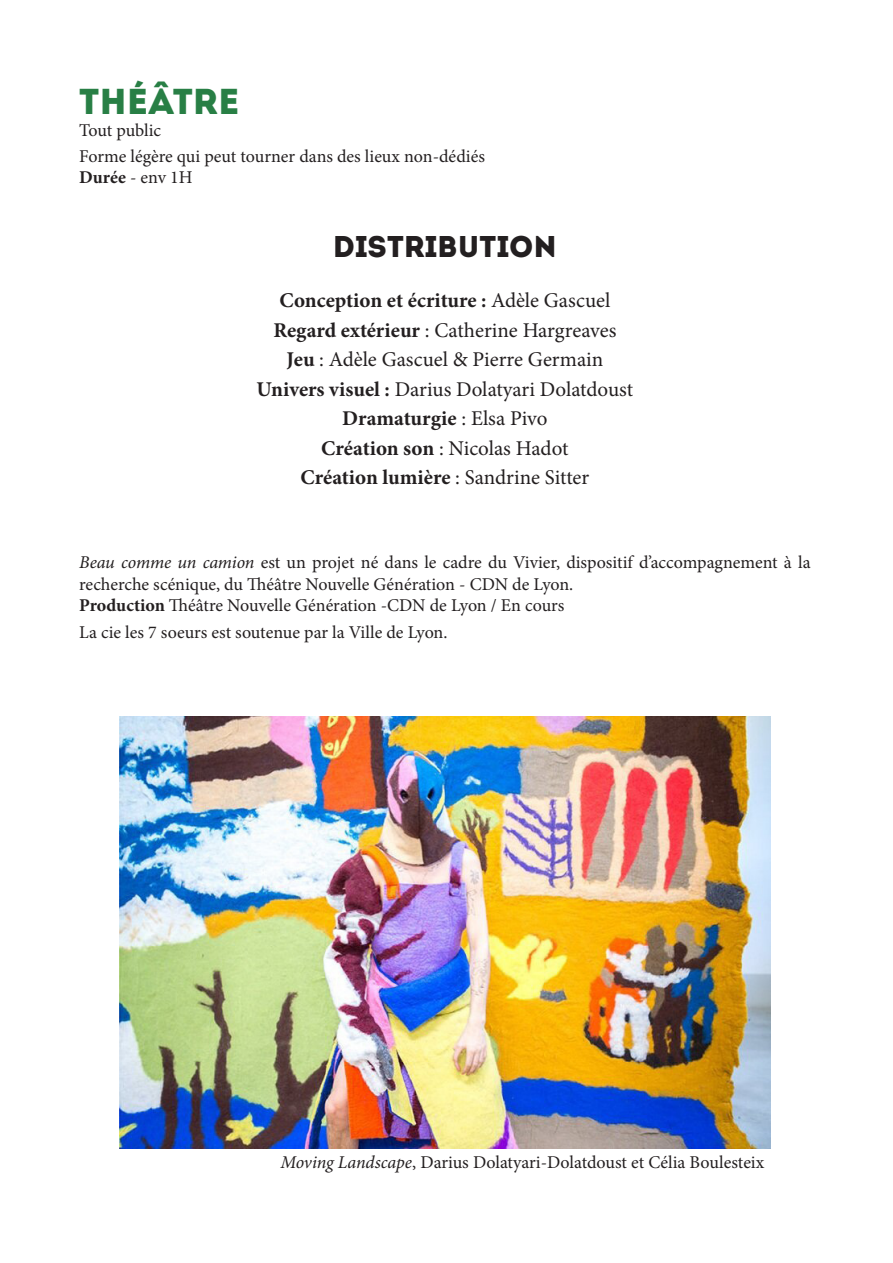
<style>
.page{position:relative;width:893px;height:1263px;background:#fff}
.page>*{position:absolute;margin:0;border:0;box-sizing:border-box;transform-origin:0 0}
.t1{font:36px "Intro";color:#287f45}
.t2{font:30px "Intro";color:#231f20}
.t3{font:21px "Minion Pro";color:#231f20}
.t4{font:700 21px "Minion Pro";color:#231f20}
.t5{font:18px/21.6px "Minion Pro";color:#231f20}
.s1{font-weight:700}
.s2{font-weight:400}
.s3{font-style:italic}
</style>
<div class="page">
<img style="left:120px;top:716px;width:651px;height:433px">
<p class="t1" style="left:79px;top:80px;width:162px">THÉÂTRE</p>
<p class="t5" style="left:79px;top:119px;width:83px">Tout public</p>
<p class="t5" style="left:79px;top:145px;width:407px">Forme légère qui peut tourner dans des lieux non-dédiés</p>
<p class="t5" style="left:79px;top:167px;width:115px"><span class="s1">Durée</span> - env 1H</p>
<p class="t2" style="left:333px;top:228px;width:226px">DISTRIBUTION</p>
<p class="t4" style="left:279px;top:286px;width:332px">Conception et écriture : <span class="s2">Adèle Gascuel</span></p>
<p class="t3" style="left:273px;top:316px;width:345px"><span class="s1">Regard extérieur</span> : Catherine Hargreaves</p>
<p class="t3" style="left:287px;top:346px;width:318px"><span class="s1">Jeu</span> : Adèle Gascuel &amp; Pierre Germain</p>
<p class="t3" style="left:257px;top:375px;width:378px"><span class="s1">Univers visuel :</span> Darius Dolatyari Dolatdoust</p>
<p class="t4" style="left:342px;top:404px;width:207px">Dramaturgie <span class="s2">: Elsa Pivo</span></p>
<p class="t3" style="left:321px;top:434px;width:249px"><span class="s1">Création son</span> : Nicolas Hadot</p>
<p class="t4" style="left:300px;top:463px;width:290px">Création lumière <span class="s2">: Sandrine Sitter</span></p>
<p class="t5" style="left:79px;top:552px;width:733px"><span class="s3">Beau comme un camion</span> est un projet né dans le cadre du Vivier, dispositif d’accompagnement à la recherche scénique, du Théâtre Nouvelle Génération - CDN de Lyon.</p>
<p class="t5" style="left:79px;top:595px;width:487px"><span class="s1">Production</span> Théâtre Nouvelle Génération -CDN de Lyon / En cours</p>
<p class="t5" style="left:79px;top:622px;width:370px">La cie les 7 soeurs est soutenue par la Ville de Lyon.</p>
<p class="t5" style="left:280px;top:1151px;width:485px"><span class="s3">Moving Landscape</span>, Darius Dolatyari-Dolatdoust et Célia Boulesteix</p>
</div>
